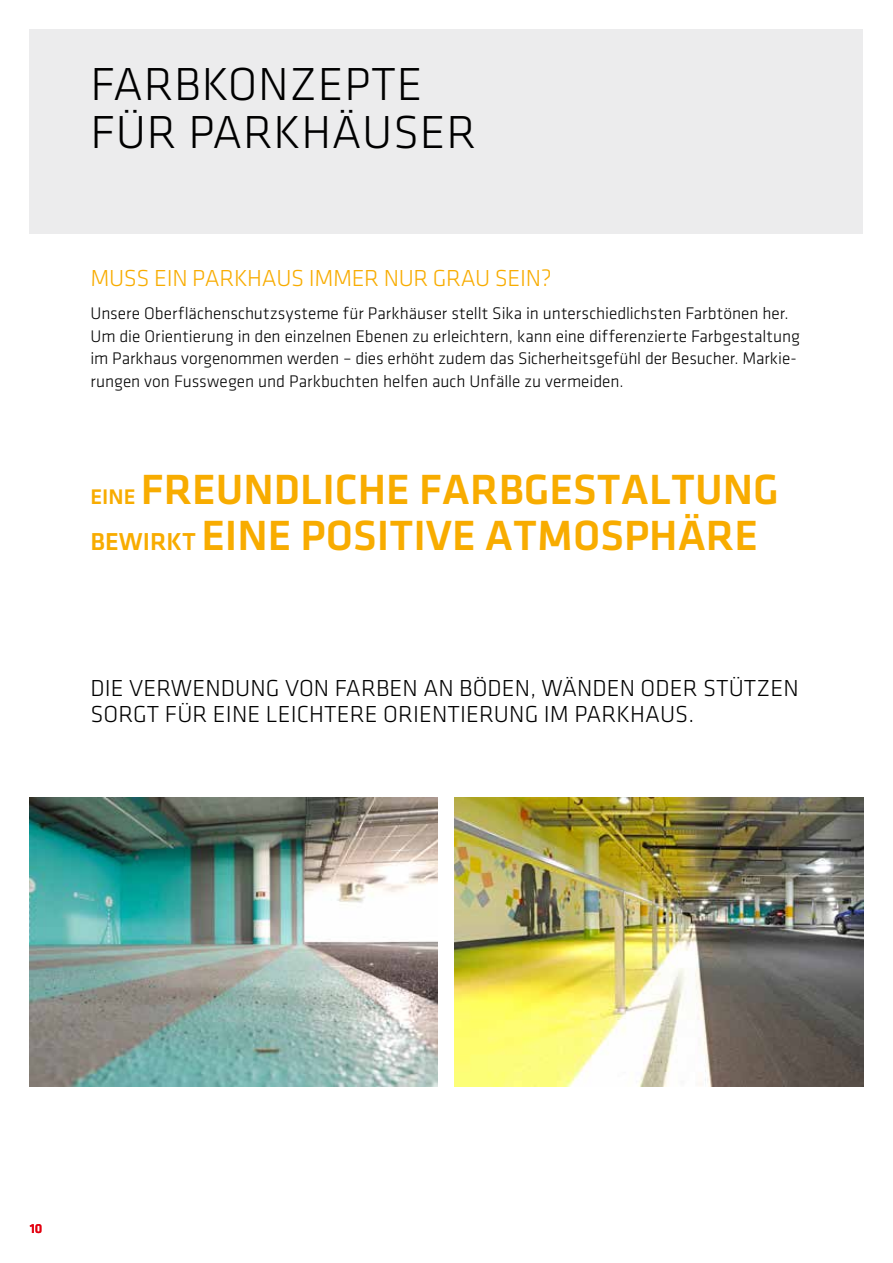
<style>
.page{position:relative;width:893px;height:1263px;background:#fff}
.page>*{position:absolute;margin:0;border:0;box-sizing:border-box;transform-origin:0 0}
.t1{font:300 48px/48px "Klavika";letter-spacing:.015em;color:#000}
.t2{font:500 43.8px/46px "Klavika";color:#f8ac00}
.t3{font:300 24px/25.5px "Klavika";letter-spacing:.005em;color:#000}
.t4{font:300 24px "Klavika";letter-spacing:-.015em;color:#f8ac00}
.t5{font:300 17.4px/22.6px "Klavika";letter-spacing:-.005em;color:#000}
.t6{font:500 13.5px "Klavika";color:#e3000f}
.s1{font-size:21.9px}
.s2{font-size:25.35px}
</style>
<div class="page">
<div style="left:30px;top:30px;width:833px;height:204px;background:#ececed"></div>
<img style="left:30px;top:797px;width:408px;height:289px">
<img style="left:455px;top:797px;width:408px;height:289px">
<h1 class="t1" style="left:90px;top:59px;width:387px">FARBKONZEPTE<br>FÜR PARKHÄUSER</h1>
<h3 class="t4" style="left:90px;top:263px;width:463px">MUSS EIN PARKHAUS IMMER NUR GRAU SEIN?</h3>
<p class="t5" style="left:90px;top:302px;width:711px">Unsere Oberflächenschutzsysteme für Parkhäuser stellt Sika in unterschiedlichsten Farbtönen her.<br>Um die Orientierung in den einzelnen Ebenen zu erleichtern, kann eine differenzierte Farbgestaltung im Parkhaus vorgenommen werden – dies erhöht zudem das Sicherheitsgefühl der Besucher. Markie&shy;rungen von Fusswegen und Parkbuchten helfen auch Unfälle zu vermeiden.</p>
<h2 class="t2" style="left:90px;top:465px;width:690px"><span class="s1">EINE</span> FREUNDLICHE FARBGESTALTUNG<br><span class="s2">BEWIRKT</span> EINE POSITIVE ATMOSPHÄRE</h2>
<h3 class="t3" style="left:90px;top:675px;width:710px">DIE VERWENDUNG VON FARBEN AN BÖDEN, WÄNDEN ODER STÜTZEN<br>SORGT FÜR EINE LEICHTERE ORIENTIERUNG IM PARKHAUS.</h3>
<p class="t6" style="left:30px;top:1219px;width:14px">10</p>
</div>
